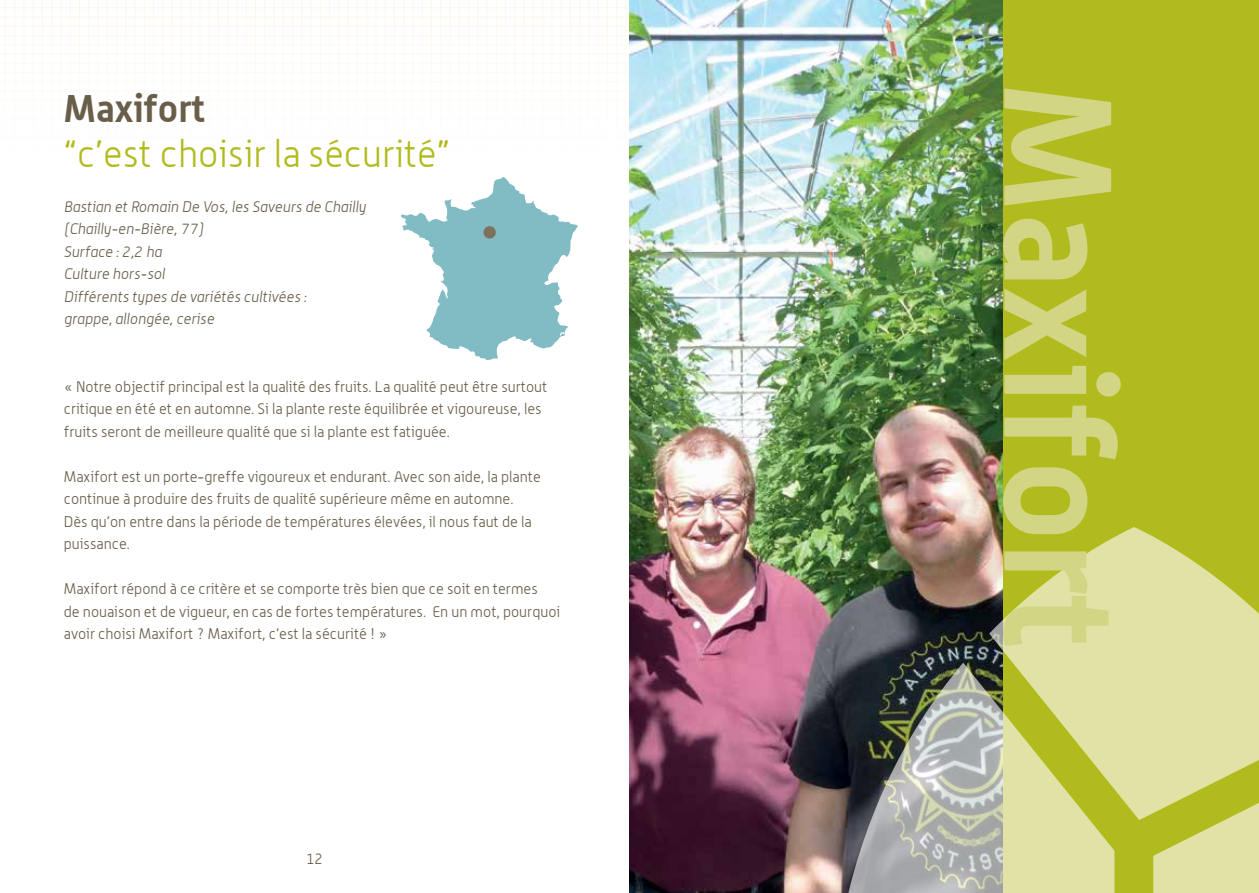
<style>
.page{position:relative;width:1259px;height:893px;background:#fff}
.page>*{position:absolute;margin:0;border:0;box-sizing:border-box;transform-origin:0 0}
.t1{font:700 150px "Alwyn";color:#d1d584}
.t2{font:300 37.5px "Alwyn";color:#b2bb1e}
.t3{font:700 37.5px "Alwyn";color:#695e4a}
.t4{font:300 15px/22.5px "Alwyn";color:#695e4a}
.t5{font:italic 300 15px/22.5px "Alwyn";color:#695e4a}
</style>
<div class="page">
<svg style="left:0;top:0;width:629px;height:86px"></svg>
<img style="left:629px;top:0;width:374px;height:893px">
<div style="left:1003px;top:0;width:256px;height:893px;background:#b2bb1e"></div>
<svg style="left:989px;top:527px;width:270px;height:293px;fill:#e0e3a5"></svg>
<svg style="left:1153px;top:750px;width:106px;height:143px"></svg>
<svg style="left:836px;top:663px;width:278px;height:230px;background:#a4a883"></svg>
<svg style="left:401px;top:177px;width:177px;height:183px"></svg>
<div style="left:483px;top:226px;width:13px;height:13px;background:#7d715e;border-radius:50%"></div>
<h2 class="t3" style="left:64px;top:85px;width:143px">Maxifort</h2>
<h2 class="t2" style="left:64px;top:132px;width:388px">“c’est choisir la sécurité”</h2>
<p class="t5" style="left:64px;top:195px;width:304px">Bastian et Romain De Vos, les Saveurs de Chailly (Chailly-en-Bière, 77)<br>Surface : 2,2 ha<br>Culture hors-sol<br>Différents types de variétés cultivées :<br>grappe, allongée, cerise</p>
<p class="t4" style="left:64px;top:375px;width:485px">« Notre objectif principal est la qualité des fruits. La qualité peut être surtout critique en été et en automne. Si la plante reste équilibrée et vigoureuse, les fruits seront de meilleure qualité que si la plante est fatiguée.</p>
<p class="t4" style="left:64px;top:465px;width:478px">Maxifort est un porte-greffe vigoureux et endurant. Avec son aide, la plante continue à produire des fruits de qualité supérieure même en automne.<br>Dès qu’on entre dans la période de températures élevées, il nous faut de la puissance.</p>
<p class="t4" style="left:64px;top:577px;width:498px">Maxifort répond à ce critère et se comporte très bien que ce soit en termes<br>de nouaison et de vigueur, en cas de fortes températures. En un mot, pourquoi avoir choisi Maxifort ? Maxifort, c’est la sécurité ! »</p>
<p class="t4" style="left:306px;top:848px;width:19px">12</p>
<h1 class="t1" style="left:1151px;top:83px;width:568px;rotate:90deg">Maxifort</h1>
</div>
